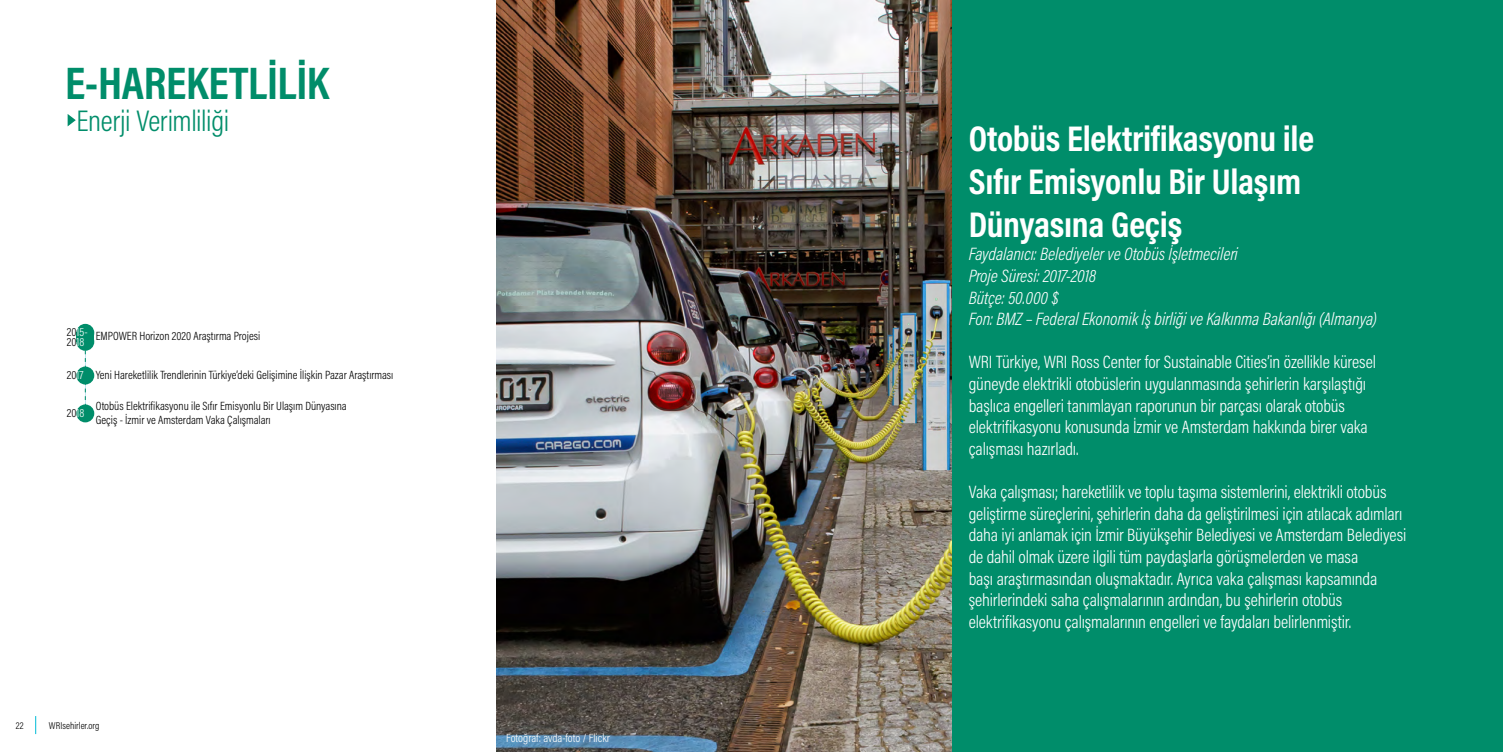
<style>
.page{position:relative;width:1503px;height:752px;background:#fff}
.page>*{position:absolute;margin:0;border:0;box-sizing:border-box;transform-origin:0 0}
.t1{font:700 46px "Acumin Pro Cond";letter-spacing:-.005em;color:#008d6a}
.t2{font:700 36px/43.2px "Acumin Pro Cond";letter-spacing:-.01em;color:#fff}
.t3{font:300 30px "Acumin Pro Cond";letter-spacing:-.015em;color:#008d6a}
.t4{font:300 18px/21.6px "Acumin Pro Cond";letter-spacing:-.005em;color:#fff}
.t5{font:italic 300 18px/21.6px "Acumin Pro Cond";letter-spacing:-.005em;color:#fff}
.t6{font:300 12px/14.4px "Acumin Pro Cond";color:#000}
.t7{font:300 12px/9.4px "Acumin Pro Cond";color:#fff}
.t8{font:300 10px "Acumin Pro Cond";letter-spacing:.005em;color:#000}
.s1{color:#000}
.s2{color:#fff}
</style>
<div class="page">
<svg style="left:35px;top:716px;width:1px;height:17px"></svg>
<img style="left:496px;top:0;width:456px;height:751px">
<div style="left:952px;top:0;width:550px;height:751px;background:#008d6a"></div>
<svg style="left:68px;top:114px;width:8px;height:12px"></svg>
<svg style="left:85px;top:350px;width:1px;height:54px"></svg>
<div style="left:76px;top:404px;width:18px;height:18px;background:#008d6a;border-radius:50%"></div>
<div style="left:76px;top:332px;width:18px;height:9px;background:#008d6a"></div>
<div style="left:76px;top:324px;width:18px;height:17px;background:#008d6a;border-radius:50%"></div>
<div style="left:76px;top:332px;width:18px;height:18px;background:#008d6a;border-radius:50%"></div>
<div style="left:76px;top:366px;width:18px;height:18px;background:#008d6a;border-radius:50%"></div>
<h1 class="t1" style="left:65px;top:53px;width:265px">E-HAREKETLİLİK</h1>
<h3 class="t3" style="left:76px;top:102px;width:154px">Enerji Verimliliği</h3>
<p class="t7" style="left:67px;top:327px;width:22px"><span class="s1">20</span>15-<br><span class="s1">20</span>18</p>
<p class="t6" style="left:96px;top:328px;width:166px">EMPOWER Horizon 2020 Araştırma Projesi</p>
<p class="t6" style="left:67px;top:367px;width:328px">20<span class="s2">17</span> Yeni Hareketlilik Trendlerinin Türkiye’deki Gelişimine İlişkin Pazar Araştırması</p>
<p class="t6" style="left:67px;top:405px;width:19px">20<span class="s2">18</span></p>
<p class="t6" style="left:96px;top:398px;width:252px">Otobüs Elektrifikasyonu ile Sıfır Emisyonlu Bir Ulaşım Dünyasına<br>Geçiş - İzmir ve Amsterdam Vaka Çalışmaları</p>
<p class="t8" style="left:16px;top:718px;width:9px">22</p>
<p class="t8" style="left:49px;top:718px;width:52px">WRIsehirler.org</p>
<p class="t7" style="left:506px;top:732px;width:105px">Fotoğraf: avda-foto / Flickr</p>
<h2 class="t2" style="left:968px;top:115px;width:347px">Otobüs Elektrifikasyonu ile<br>Sıfır Emisyonlu Bir Ulaşım<br>Dünyasına Geçiş</h2>
<p class="t5" style="left:968px;top:243px;width:410px">Faydalanıcı: Belediyeler ve Otobüs İşletmecileri<br>Proje Süresi: 2017-2018<br>Bütçe: 50.000 $<br>Fon: BMZ – Federal Ekonomik İş birliği ve Kalkınma Bakanlığı (Almanya)</p>
<p class="t4" style="left:968px;top:351px;width:409px">WRI Türkiye, WRI Ross Center for Sustainable Cities’in özellikle küresel güneyde elektrikli otobüslerin uygulanmasında şehirlerin karşılaştığı başlıca engelleri tanımlayan raporunun bir parçası olarak otobüs elektrifikasyonu konusunda İzmir ve Amsterdam hakkında birer vaka çalışması hazırladı.</p>
<p class="t4" style="left:968px;top:480px;width:439px">Vaka çalışması; hareketlilik ve toplu taşıma sistemlerini, elektrikli otobüs geliştirme süreçlerini, şehirlerin daha da geliştirilmesi için atılacak adımları daha iyi anlamak için İzmir Büyükşehir Belediyesi ve Amsterdam Belediyesi de dahil olmak üzere ilgili tüm paydaşlarla görüşmelerden ve masa<br>başı araştırmasından oluşmaktadır. Ayrıca vaka çalışması kapsamında şehirlerindeki saha çalışmalarının ardından, bu şehirlerin otobüs elektrifikasyonu çalışmalarının engelleri ve faydaları belirlenmiştir.</p>
</div>
